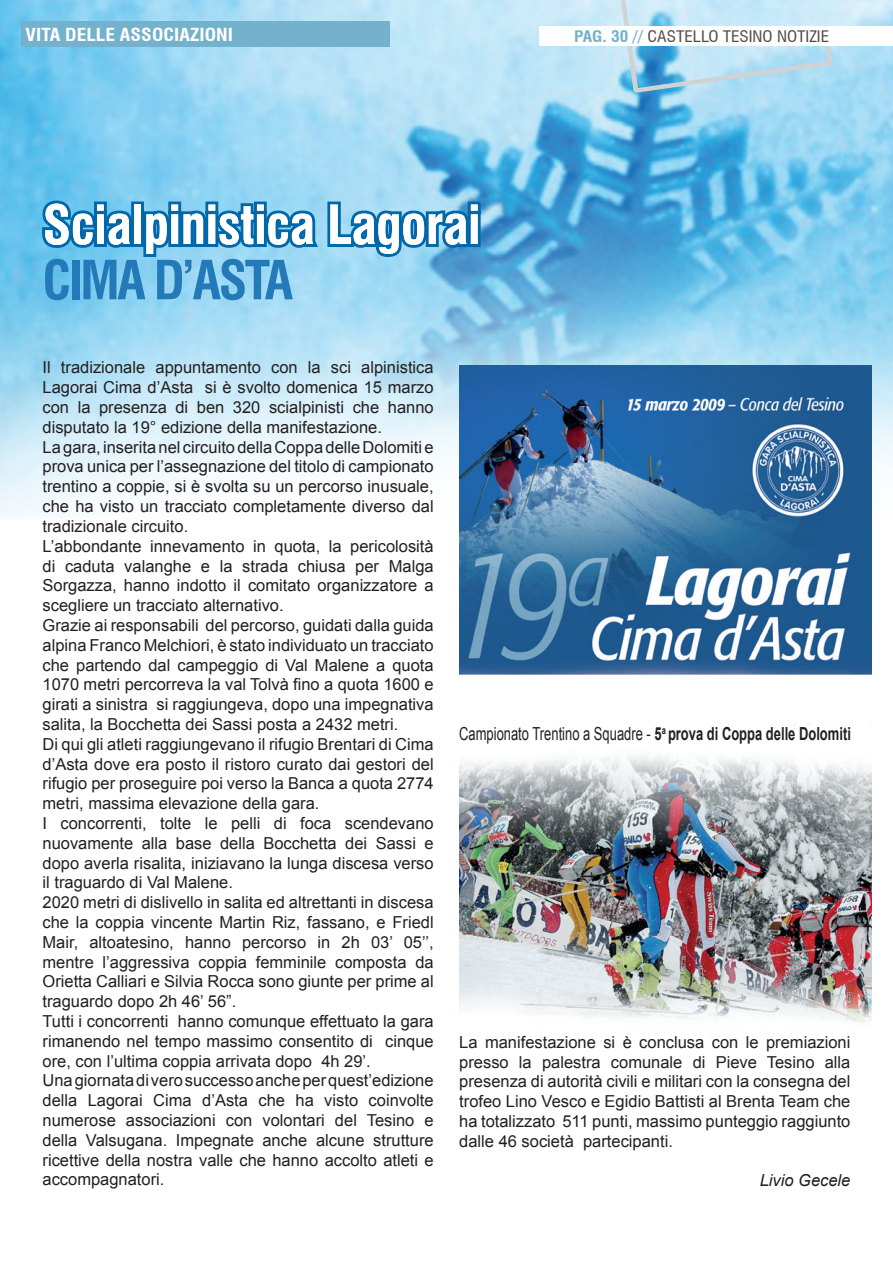
<style>
.page{position:relative;width:893px;height:1263px;background:#fff}
.page>*{position:absolute;margin:0;border:0;box-sizing:border-box;transform-origin:0 0}
.t1{font:700 condensed 52.5px "Swiss 721 BT";color:#fff}
.t2{font:700 condensed 52.5px "Swiss 721 BT";letter-spacing:-.05em;color:#247ab8}
.t3{font:18px "Arial";color:#231f20;scale:.72 1}
.t4{font:700 condensed 17.55px "Swiss 721 BT";color:#fff;scale:1.11 1}
.t5{font:16.5px/19.8px "Arial";color:#231f20}
.t6{font:italic 16.5px "Arial";color:#231f20}
.t7{font:700 condensed 15.6px "Swiss 721 BT";color:#74b1cc;scale:1.11 1}
.t8{font:condensed 15.6px "Swiss 721 BT";color:#524a47;scale:1.11 1}
.s1{font-weight:400;color:#524a47}
.s2{font-weight:700}
</style>
<div class="page">
<img style="left:0;top:0;width:893px;height:518px">
<img style="left:459px;top:366px;width:413px;height:309px">
<svg style="left:621px;top:0;width:211px;height:93px"></svg>
<div style="left:21px;top:21px;width:369px;height:26px;background:#74b1cc"></div>
<div style="left:540px;top:26px;width:353px;height:20px;background:#fff"></div>
<svg style="left:38px;top:196px;width:446px;height:66px"></svg>
<img style="left:459px;top:756px;width:413px;height:267px">
<p class="t4" style="left:26px;top:24px;width:188px">vita delle associazioni</p>
<p class="t7" style="left:574px;top:27px;width:75px">pag. 30 // <span class="s1">CASTELLO</span></p>
<p class="t8" style="left:723px;top:27px;width:9px">TESINO</p>
<p class="t8" style="left:777px;top:27px;width:8px">NOTIZIE</p>
<p class="t1" style="left:43px;top:193px;width:440px">Scialpinistica Lagorai</p>
<p class="t2" style="left:43px;top:249px;width:252px">Cima D’Asta</p>
<p class="t5" style="left:43px;top:358px;width:393px">Il tradizionale appuntamento con la sci alpinistica Lagorai Cima d’Asta si è svolto domenica 15 marzo con la presenza di ben 320 scialpinisti che hanno disputato la 19° edizione della manifestazione.<br>La gara, inserita nel circuito della Coppa delle Dolomiti e prova unica per l’assegnazione del titolo di campionato trentino a coppie, si è svolta su un percorso inusuale, che ha visto un tracciato completamente diverso dal tradizionale circuito.<br>L’abbondante innevamento in quota, la pericolosità di caduta valanghe e la strada chiusa per Malga Sorgazza, hanno indotto il comitato organizzatore a scegliere un tracciato alternativo.<br>Grazie ai responsabili del percorso, guidati dalla guida alpina Franco Melchiori, è stato individuato un tracciato che partendo dal campeggio di Val Malene a quota 1070 metri percorreva la val Tolvà fino a quota 1600 e girati a sinistra si raggiungeva, dopo una impegnativa salita, la Bocchetta dei Sassi posta a 2432 metri.<br>Di qui gli atleti raggiungevano il rifugio Brentari di Cima d’Asta dove era posto il ristoro curato dai gestori del rifugio per proseguire poi verso la Banca a quota 2774 metri, massima elevazione della gara.<br>I concorrenti, tolte le pelli di foca scendevano nuovamente alla base della Bocchetta dei Sassi e dopo averla risalita, iniziavano la lunga discesa verso il traguardo di Val Malene.<br>2020 metri di dislivello in salita ed altrettanti in discesa che la coppia vincente Martin Riz, fassano, e Friedl Mair, altoatesino, hanno percorso in 2h 03’ 05’’, mentre l’aggressiva coppia femminile composta da Orietta Calliari e Silvia Rocca sono giunte per prime al traguardo dopo 2h 46’ 56”.<br>Tutti i concorrenti hanno comunque effettuato la gara rimanendo nel tempo massimo consentito di cinque ore, con l’ultima coppia arrivata dopo 4h 29’.<br>Una giornata di vero successo anche per quest’edizione della Lagorai Cima d’Asta che ha visto coinvolte numerose associazioni con volontari del Tesino e della Valsugana. Impegnate anche alcune strutture ricettive della nostra valle che hanno accolto atleti e accompagnatori.</p>
<p class="t3" style="left:459px;top:722px;width:545px">Campionato Trentino a Squadre - <span class="s2">5</span><sup>a</sup> <span class="s2">prova di Coppa delle Dolomiti</span></p>
<p class="t5" style="left:459px;top:1032px;width:393px;text-align:justify">La manifestazione si è conclusa con le premiazioni presso la palestra comunale di Pieve Tesino alla presenza di autorità civili e militari con la consegna del trofeo Lino Vesco e Egidio Battisti al Brenta Team che ha totalizzato 511 punti, massimo punteggio raggiunto dalle 46 società partecipanti.</p>
<p class="t6" style="left:760px;top:1170px;width:92px">Livio Gecele</p>
</div>
